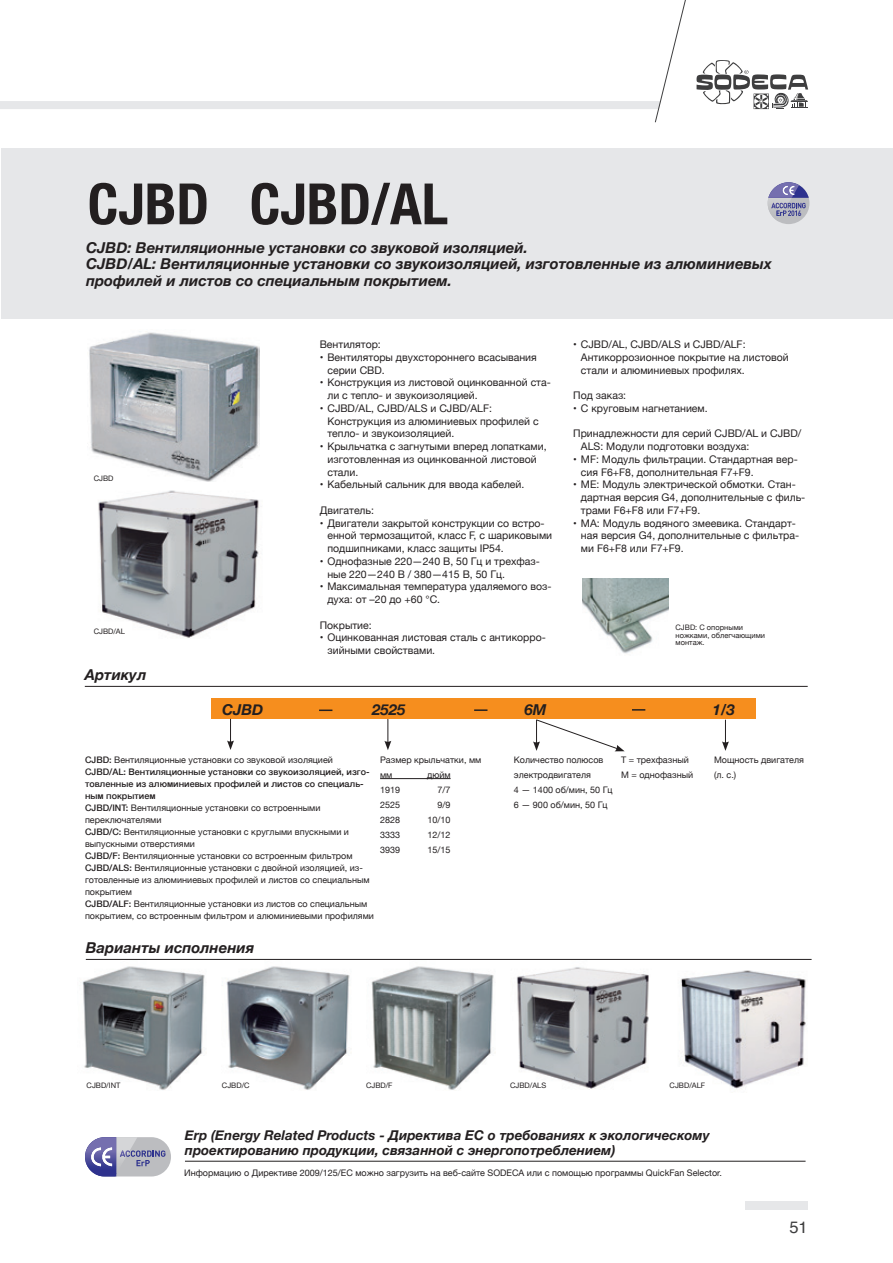
<style>
.page{position:relative;width:893px;height:1263px;background:#fff}
.page>*{position:absolute;margin:0;border:0;box-sizing:border-box;transform-origin:0 0}
.NOM_INDEX_OK{font:700 condensed 57px "Helvetica Neue";color:#231f20}
.t1{font:16.5px "Helvetica";color:#3e3e3f}
.NEW_TITOL{font:italic 700 15px/16.5px "Helvetica Neue";color:#231f20}
.SUBTITOL{font:italic 700 15px "Helvetica Neue";color:#231f20}
.TEXT_TITOL{font:italic 700 15px "Helvetica Neue";color:#231f20}
.SUBTITOL-2{font:italic 700 13.5px/15px "Helvetica Neue";color:#231f20}
.NEW_TEXT_SUBTITOL8PT{font:10.5px/12.8px "Helvetica Neue";color:#231f20}
.TEXT_SUBTITOL8PT{font:9px/12px "Helvetica Neue";color:#231f20}
.TEXT_SUBTITOL8PT-2{font:500 9px/12px "Helvetica Neue";color:#231f20}
.t2{font:700 7.65px "DIN";color:#2e328e;scale:.9 1}
.Peu_Index{font:7.5px/7.5px "Helvetica Neue";color:#231f20}
.s1{font-weight:500}
</style>
<div class="page">
<div style="left:746px;top:1202px;width:62px;height:8px;background:#e6e7e9"></div>
<svg style="left:0;top:0;width:686px;height:123px"></svg>
<svg style="left:696px;top:60px;width:112px;height:49px"></svg>
<img style="left:516px;top:967px;width:133px;height:122px">
<img style="left:89px;top:332px;width:170px;height:150px">
<img style="left:82px;top:966px;width:123px;height:124px">
<img style="left:226px;top:966px;width:124px;height:124px">
<img style="left:371px;top:966px;width:123px;height:124px">
<img style="left:680px;top:970px;width:126px;height:119px">
<hr style="left:86px;top:959px;width:726px;height:1px;background:#231f20">
<div style="left:1px;top:149px;width:892px;height:170px;background:#e6e7e9"></div>
<div style="left:768px;top:182px;width:41px;height:42px;background:#bcbdc0;border-radius:50%"></div>
<svg style="left:768px;top:182px;width:41px;height:34px"></svg>
<img style="left:98px;top:490px;width:161px;height:148px">
<img style="left:583px;top:579px;width:86px;height:75px">
<hr style="left:85px;top:686px;width:723px;height:1px;background:#231f20">
<div style="left:211px;top:698px;width:545px;height:21px;background:#f68e1e"></div>
<svg style="left:227px;top:719px;width:7px;height:31px"></svg>
<hr style="left:380px;top:778px;width:71px;height:1px;background:#231f20">
<svg style="left:384px;top:719px;width:7px;height:31px"></svg>
<svg style="left:722px;top:720px;width:7px;height:31px"></svg>
<svg style="left:319px;top:709px;width:13px;height:2px"></svg>
<svg style="left:474px;top:709px;width:13px;height:2px"></svg>
<svg style="left:632px;top:709px;width:13px;height:2px"></svg>
<svg style="left:533px;top:719px;width:91px;height:32px"></svg>
<hr style="left:185px;top:1161px;width:621px;height:1px;background:#231f20">
<div style="left:85px;top:1137px;width:86px;height:39px;background:#bcbdc0;border-radius:20px"></div>
<svg style="left:85px;top:1137px;width:81px;height:39px"></svg>
<img style="left:90px;top:1147px;width:22px;height:19px">
<p class="NOM_INDEX_OK" style="left:88px;top:157px;width:362px">CJBD CJBD/AL</p>
<p class="NEW_TITOL" style="left:86px;top:240px;width:443px">CJBD: Вентиляционные установки со звуковой изоляцией.</p>
<p class="NEW_TITOL" style="left:86px;top:256px;width:687px">CJBD/AL: Вентиляционные установки со звукоизоляцией, изготовленные из алюминиевых профилей и листов со специальным покрытием.</p>
<p class="t2" style="left:798px;top:208px;width:6px">6</p>
<p class="Peu_Index" style="left:94px;top:475px;width:21px">CJBD</p>
<p class="Peu_Index" style="left:94px;top:628px;width:33px">CJBD/AL</p>
<p class="SUBTITOL" style="left:85px;top:663px;width:63px">Артикул</p>
<p class="NEW_TEXT_SUBTITOL8PT" style="left:320px;top:339px;width:63px">Вентилятор:</p>
<p class="NEW_TEXT_SUBTITOL8PT" style="left:327px;top:351px;width:211px;text-indent:-8px">• Вентиляторы двухстороннего всасывания серии CBD.</p>
<p class="NEW_TEXT_SUBTITOL8PT" style="left:327px;top:377px;width:225px;text-indent:-8px">• Конструкция из листовой оцинкованной ста&shy;ли с тепло- и звукоизоляцией.</p>
<p class="NEW_TEXT_SUBTITOL8PT" style="left:327px;top:402px;width:213px;text-indent:-8px">• CJBD/AL, CJBD/ALS и CJBD/ALF:<br>Конструкция из алюминиевых профилей с тепло- и звукоизоляцией.</p>
<p class="NEW_TEXT_SUBTITOL8PT" style="left:327px;top:441px;width:221px;text-indent:-8px">• Крыльчатка с загнутыми вперед лопатками, изготовленная из оцинкованной листовой стали.</p>
<p class="NEW_TEXT_SUBTITOL8PT" style="left:320px;top:479px;width:206px">• Кабельный сальник для ввода кабелей.</p>
<p class="NEW_TEXT_SUBTITOL8PT" style="left:320px;top:504px;width:56px">Двигатель:</p>
<p class="NEW_TEXT_SUBTITOL8PT" style="left:327px;top:517px;width:226px;text-indent:-8px">• Двигатели закрытой конструкции со встро&shy;енной термозащитой, класс F, с шариковыми подшипниками, класс защиты IP54.</p>
<p class="NEW_TEXT_SUBTITOL8PT" style="left:327px;top:555px;width:214px;text-indent:-8px">• Однофазные 220—240 В, 50 Гц и трехфаз&shy;ные 220—240 В / 380—415 В, 50 Гц.</p>
<p class="NEW_TEXT_SUBTITOL8PT" style="left:327px;top:581px;width:226px;text-indent:-8px">• Максимальная температура удаляемого воз&shy;духа: от –20 до +60 °C.</p>
<p class="NEW_TEXT_SUBTITOL8PT" style="left:320px;top:619px;width:54px">Покрытие:</p>
<p class="NEW_TEXT_SUBTITOL8PT" style="left:327px;top:632px;width:220px;text-indent:-8px">• Оцинкованная листовая сталь с антикорро&shy;зийными свойствами.</p>
<p class="NEW_TEXT_SUBTITOL8PT" style="left:581px;top:339px;width:209px;text-indent:-8px">• CJBD/AL, CJBD/ALS и CJBD/ALF:<br>Антикоррозионное покрытие на листовой стали и алюминиевых профилях.</p>
<p class="NEW_TEXT_SUBTITOL8PT" style="left:573px;top:390px;width:54px">Под заказ:</p>
<p class="NEW_TEXT_SUBTITOL8PT" style="left:573px;top:402px;width:136px">• С круговым нагнетанием.</p>
<p class="NEW_TEXT_SUBTITOL8PT" style="left:581px;top:428px;width:222px;text-indent:-8px">Принадлежности для серий CJBD/AL и CJBD/<br>ALS: Модули подготовки воздуха:</p>
<p class="NEW_TEXT_SUBTITOL8PT" style="left:581px;top:453px;width:218px;text-indent:-8px">• MF: Модуль фильтрации. Стандартная вер&shy;сия F6+F8, дополнительная F7+F9.</p>
<p class="NEW_TEXT_SUBTITOL8PT" style="left:581px;top:479px;width:226px;text-indent:-8px">• ME: Модуль электрической обмотки. Стан&shy;дартная версия G4, дополнительные с филь&shy;трами F6+F8 или F7+F9.</p>
<p class="NEW_TEXT_SUBTITOL8PT" style="left:581px;top:517px;width:220px;text-indent:-8px">• MA: Модуль водяного змеевика. Стандарт&shy;ная версия G4, дополнительные с фильтра&shy;ми F6+F8 или F7+F9.</p>
<p class="Peu_Index" style="left:676px;top:624px;width:91px">CJBD: C опорными ножками, облегчающими монтаж.</p>
<p class="TEXT_TITOL" style="left:222px;top:698px;width:43px">CJBD</p>
<p class="TEXT_TITOL" style="left:372px;top:698px;width:35px">2525</p>
<p class="TEXT_TITOL" style="left:525px;top:698px;width:23px">6M</p>
<p class="TEXT_TITOL" style="left:712px;top:698px;width:24px">1/3</p>
<p class="TEXT_SUBTITOL8PT" style="left:85px;top:754px;width:249px"><span class="s1">CJBD:</span> Вентиляционные установки со звуковой изоляцией</p>
<p class="TEXT_SUBTITOL8PT-2" style="left:85px;top:765px;width:286px">CJBD/AL: Вентиляционные установки со звукоизоляцией, изго&shy;товленные из алюминиевых профилей и листов со специаль&shy;ным покрытием</p>
<p class="TEXT_SUBTITOL8PT" style="left:85px;top:802px;width:237px"><span class="s1">CJBD/INT:</span> Вентиляционные установки со встроенными переключателями</p>
<p class="TEXT_SUBTITOL8PT" style="left:85px;top:826px;width:265px"><span class="s1">CJBD/C:</span> Вентиляционные установки с круглыми впускными и выпускными отверстиями</p>
<p class="TEXT_SUBTITOL8PT" style="left:85px;top:850px;width:269px"><span class="s1">CJBD/F:</span> Вентиляционные установки со встроенным фильтром</p>
<p class="TEXT_SUBTITOL8PT" style="left:85px;top:862px;width:286px"><span class="s1">CJBD/ALS:</span> Вентиляционные установки с двойной изоляцией, из&shy;готовленные из алюминиевых профилей и листов со специальным покрытием</p>
<p class="TEXT_SUBTITOL8PT" style="left:85px;top:898px;width:290px"><span class="s1">CJBD/ALF:</span> Вентиляционные установки из листов со специальным покрытием, со встроенным фильтром и алюминиевыми профилями</p>
<p class="TEXT_SUBTITOL8PT" style="left:380px;top:754px;width:103px">Размер крыльчатки, мм</p>
<p class="TEXT_SUBTITOL8PT" style="left:380px;top:769px;width:14px">мм</p>
<p class="TEXT_SUBTITOL8PT" style="left:427px;top:769px;width:25px">дюйм</p>
<p class="TEXT_SUBTITOL8PT" style="left:380px;top:784px;width:22px">1919</p>
<p class="TEXT_SUBTITOL8PT" style="left:438px;top:784px;width:15px">7/7</p>
<p class="TEXT_SUBTITOL8PT" style="left:380px;top:799px;width:22px">2525</p>
<p class="TEXT_SUBTITOL8PT" style="left:438px;top:799px;width:15px">9/9</p>
<p class="TEXT_SUBTITOL8PT" style="left:380px;top:814px;width:22px">2828</p>
<p class="TEXT_SUBTITOL8PT" style="left:428px;top:814px;width:25px">10/10</p>
<p class="TEXT_SUBTITOL8PT" style="left:380px;top:829px;width:22px">3333</p>
<p class="TEXT_SUBTITOL8PT" style="left:428px;top:829px;width:25px">12/12</p>
<p class="TEXT_SUBTITOL8PT" style="left:380px;top:844px;width:22px">3939</p>
<p class="TEXT_SUBTITOL8PT" style="left:428px;top:844px;width:25px">15/15</p>
<p class="SUBTITOL" style="left:86px;top:936px;width:170px">Варианты исполнения</p>
<p class="TEXT_SUBTITOL8PT" style="left:514px;top:752px;width:91px;line-height:15px">Количество полюсов электродвигателя</p>
<p class="TEXT_SUBTITOL8PT" style="left:514px;top:784px;width:100px">4 — 1400 об/мин, 50 Гц</p>
<p class="TEXT_SUBTITOL8PT" style="left:514px;top:799px;width:95px">6 — 900 об/мин, 50 Гц</p>
<p class="TEXT_SUBTITOL8PT" style="left:621px;top:754px;width:69px">T = трехфазный</p>
<p class="TEXT_SUBTITOL8PT" style="left:621px;top:769px;width:74px">M = однофазный</p>
<p class="TEXT_SUBTITOL8PT" style="left:714px;top:752px;width:91px;line-height:15px">Мощность двигателя (л. с.)</p>
<p class="Peu_Index" style="left:87px;top:1082px;width:35px">CJBD/INT</p>
<p class="Peu_Index" style="left:222px;top:1082px;width:29px">CJBD/C</p>
<p class="Peu_Index" style="left:366px;top:1082px;width:28px">CJBD/F</p>
<p class="Peu_Index" style="left:510px;top:1082px;width:38px">CJBD/ALS</p>
<p class="Peu_Index" style="left:670px;top:1082px;width:37px">CJBD/ALF</p>
<p class="SUBTITOL-2" style="left:185px;top:1128px;width:526px">Erp (Energy Related Products - Директива ЕС о требованиях к экологическому проектированию продукции, связанной с энергопотреблением)</p>
<p class="TEXT_SUBTITOL8PT" style="left:184px;top:1167px;width:539px">Информацию о Директиве 2009/125/EC можно загрузить на веб-сайте SODECA или с помощью программы QuickFan Selector.</p>
<h2 class="t1" style="left:789px;top:1214px;width:20px">51</h2>
</div>
